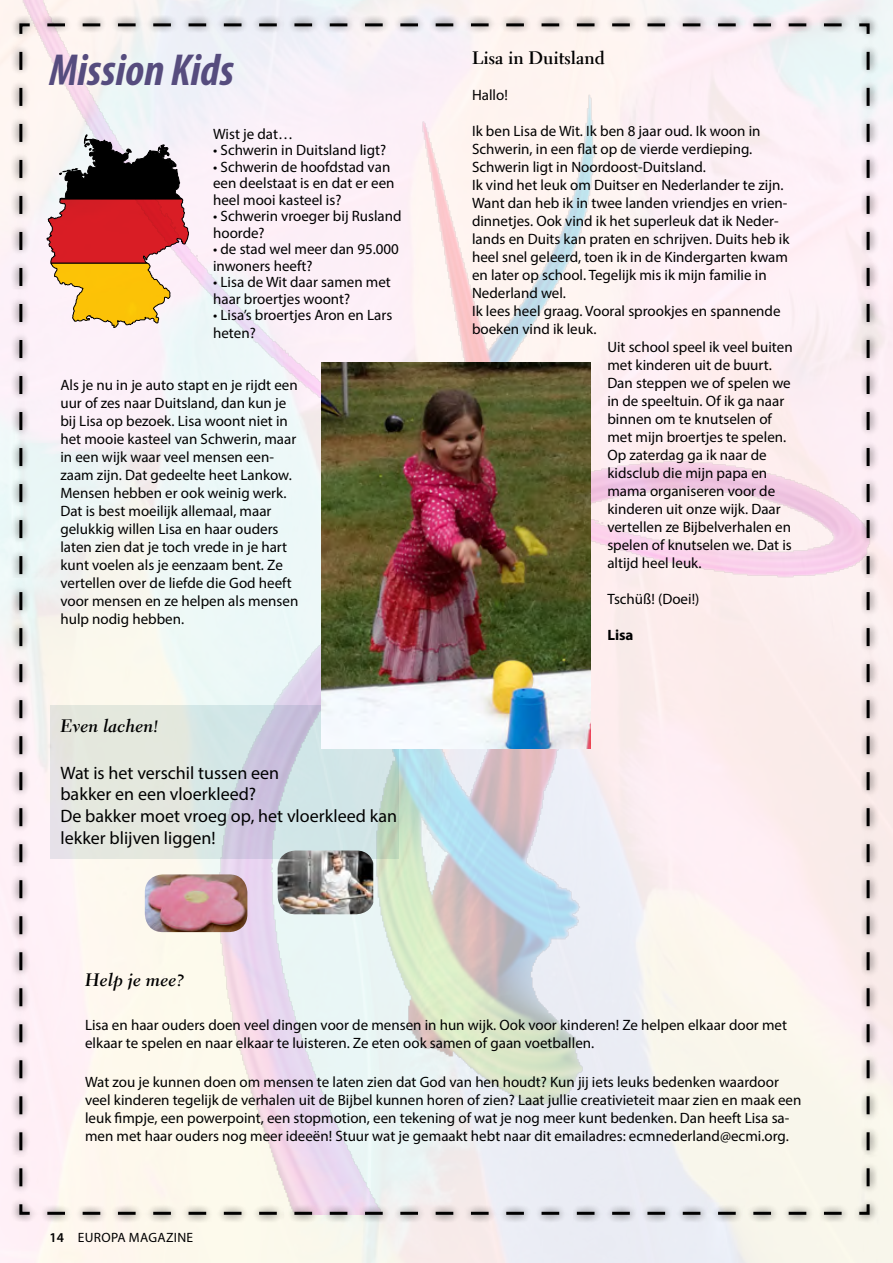
<style>
.page{position:relative;width:893px;height:1263px;background:#fff}
.page>*{position:absolute;margin:0;border:0;box-sizing:border-box;transform-origin:0 0}
.Kleine_titels{font:italic 700 condensed 45px "Myriad Pro";color:#564c7e}
.Tekst_Missionkids{font:18px/21.6px "Myriad Pro";color:#000}
.Kleine_titels-2{font:18px "Electra LT Std Bold Cursive";color:#000}
.t1{font:700 18px "Electra LT Std";color:#000}
.Tekst_Missionkids-2{font:15px/18px "Myriad Pro";color:#000}
.Kleine_titels-3{font:15px/18px "Myriad Pro";color:#000}
.Tekst_Missionkids-3{font:700 15px "Myriad Pro";color:#000}
.t2{font:13.5px "Myriad Pro";letter-spacing:.025em;color:#000}
.s1{font-weight:600}
</style>
<div class="page">
<img style="left:0;top:0;width:893px;height:1215px">
<img style="left:321px;top:362px;width:269px;height:386px">
<img style="left:278px;top:850px;width:95px;height:64px">
<img style="left:145px;top:874px;width:102px;height:58px">
<svg style="left:47px;top:135px;width:142px;height:192px"></svg>
<p class="Kleine_titels" style="left:49px;top:42px;width:186px">Mission Kids</p>
<p class="Kleine_titels-3" style="left:213px;top:125px;width:81px">Wist je dat…</p>
<p class="Tekst_Missionkids-2" style="left:213px;top:141px;width:175px">• Schwerin in Duitsland ligt?</p>
<p class="Tekst_Missionkids-2" style="left:213px;top:158px;width:183px;line-height:16.5px">• Schwerin de hoofdstad van een deelstaat is en dat er een heel mooi kasteel is?</p>
<p class="Tekst_Missionkids-2" style="left:213px;top:208px;width:190px;line-height:16.5px">• Schwerin vroeger bij Rusland hoorde?</p>
<p class="Tekst_Missionkids-2" style="left:213px;top:241px;width:187px;line-height:16.5px">• de stad wel meer dan 95.000 inwoners heeft?</p>
<p class="Tekst_Missionkids-2" style="left:213px;top:274px;width:179px;line-height:16.5px">• Lisa de Wit daar samen met haar broertjes woont?</p>
<p class="Tekst_Missionkids-2" style="left:213px;top:306px;width:181px">• Lisa’s broertjes Aron en Lars heten?</p>
<p class="Tekst_Missionkids-2" style="left:60px;top:375px;width:239px">Als je nu in je auto stapt en je rijdt een uur of zes naar Duitsland, dan kun je bij Lisa op bezoek. Lisa woont niet in het mooie kasteel van Schwerin, maar in een wijk waar veel mensen een&shy;zaam zijn. Dat gedeelte heet Lankow.<br>Mensen hebben er ook weinig werk.<br>Dat is best moeilijk allemaal, maar gelukkig willen Lisa en haar ouders laten zien dat je toch vrede in je hart kunt voelen als je eenzaam bent. Ze vertellen over de liefde die God heeft voor mensen en ze helpen als mensen hulp nodig hebben.</p>
<p class="Kleine_titels-2" style="left:60px;top:715px;width:99px">Even lachen!</p>
<p class="Tekst_Missionkids" style="left:60px;top:762px;width:220px">Wat is het verschil tussen een bakker en een vloerkleed?</p>
<p class="Tekst_Missionkids" style="left:60px;top:805px;width:338px">De bakker moet vroeg op, het vloerkleed kan lekker blijven liggen!</p>
<p class="t1" style="left:472px;top:47px;width:134px">Lisa in Duitsland</p>
<p class="Tekst_Missionkids-2" style="left:472px;top:86px;width:37px">Hallo!</p>
<p class="Tekst_Missionkids-2" style="left:472px;top:122px;width:290px">Ik ben Lisa de Wit. Ik ben 8 jaar oud. Ik woon in<br>Schwerin, in een flat op de vierde verdieping.<br>Schwerin ligt in Noordoost-Duitsland.</p>
<p class="Tekst_Missionkids-2" style="left:472px;top:176px;width:319px">Ik vind het leuk om Duitser en Nederlander te zijn.<br>Want dan heb ik in twee landen vriendjes en vrien&shy;dinnetjes. Ook vind ik het superleuk dat ik Neder&shy;lands en Duits kan praten en schrijven. Duits heb ik heel snel geleerd, toen ik in de Kindergarten kwam en later op school. Tegelijk mis ik mijn familie in Nederland wel.</p>
<p class="Tekst_Missionkids-2" style="left:472px;top:302px;width:310px">Ik lees heel graag. Vooral sprookjes en spannende boeken vind ik leuk.</p>
<p class="Tekst_Missionkids-2" style="left:607px;top:338px;width:187px">Uit school speel ik veel buiten met kinderen uit de buurt.<br>Dan steppen we of spelen we in de speeltuin. Of ik ga naar binnen om te knutselen of met mijn broertjes te spelen.</p>
<p class="Tekst_Missionkids-2" style="left:607px;top:446px;width:186px">Op zaterdag ga ik naar de kidsclub die mijn papa en mama organiseren voor de kinderen uit onze wijk. Daar vertellen ze Bijbelverhalen en spelen of knutselen we. Dat is altijd heel leuk.</p>
<p class="Tekst_Missionkids-2" style="left:607px;top:590px;width:94px">Tschüß! (Doei!)</p>
<p class="Tekst_Missionkids-3" style="left:607px;top:625px;width:28px">Lisa</p>
<p class="Kleine_titels-2" style="left:85px;top:969px;width:101px">Help je mee?</p>
<p class="Kleine_titels-3" style="left:85px;top:1015px;width:703px">Lisa en haar ouders doen veel dingen voor de mensen in hun wijk. Ook voor kinderen! Ze helpen elkaar door met elkaar te spelen en naar elkaar te luisteren. Ze eten ook samen of gaan voetballen.</p>
<p class="Kleine_titels-3" style="left:85px;top:1073px;width:718px">Wat zou je kunnen doen om mensen te laten zien dat God van hen houdt? Kun jij iets leuks bedenken waardoor veel kinderen tegelijk de verhalen uit de Bijbel kunnen horen of zien? Laat jullie creativieteit maar zien en maak een leuk fimpje, een powerpoint, een stopmotion, een tekening of wat je nog meer kunt bedenken. Dan heeft Lisa sa&shy;men met haar ouders nog meer ideeën! Stuur wat je gemaakt hebt naar dit emailadres: ecmnederland@ecmi.org.</p>
<p class="t2" style="left:49px;top:1229px;width:145px"><span class="s1">14</span> EUROPA MAGAZINE</p>
</div>
